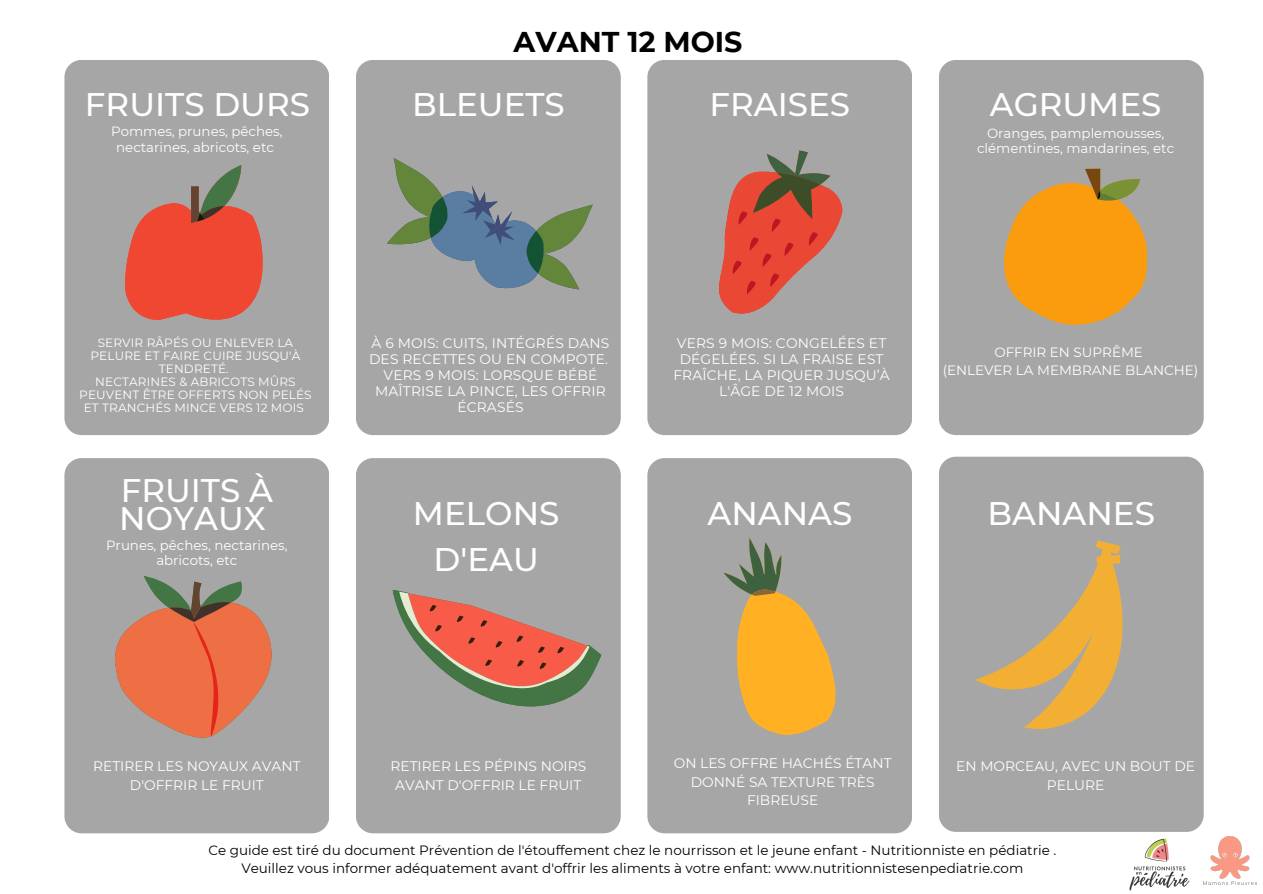
<style>
.page{position:relative;width:1263px;height:894px;background:#fff}
.page>*{position:absolute;margin:0;border:0;box-sizing:border-box;transform-origin:0 0}
.t1{font:500 32.55px/27.8px "Montserrat";color:#fff}
.t2{font:700 28.5px "Montserrat";color:#000}
.t3{font:13.8px/16px "Montserrat";letter-spacing:.01em;color:#fff;text-align:center}
.t4{font:13.5px "Montserrat";color:#000}
.t5{font:13.5px "Montserrat";color:#fff}
.t6{font:13.35px/15.6px "Montserrat";color:#fff;text-align:center}
.t7{font:12px/13px "Montserrat";letter-spacing:.01em;color:#fff;text-align:center}
</style>
<div class="page">
<div style="left:64px;top:60px;width:265px;height:375px;background:#a6a6a6;border-radius:17px"></div>
<div style="left:356px;top:60px;width:265px;height:375px;background:#a6a6a6;border-radius:17px"></div>
<div style="left:647px;top:60px;width:265px;height:375px;background:#a6a6a6;border-radius:17px"></div>
<div style="left:939px;top:60px;width:265px;height:375px;background:#a6a6a6;border-radius:17px"></div>
<div style="left:64px;top:458px;width:265px;height:375px;background:#a6a6a6;border-radius:17px"></div>
<div style="left:356px;top:458px;width:265px;height:375px;background:#a6a6a6;border-radius:17px"></div>
<div style="left:647px;top:458px;width:265px;height:375px;background:#a6a6a6;border-radius:17px"></div>
<svg style="left:125px;top:165px;width:138px;height:155px"></svg>
<svg style="left:387px;top:158px;width:206px;height:132px"></svg>
<svg style="left:115px;top:576px;width:157px;height:162px"></svg>
<svg style="left:719px;top:150px;width:124px;height:164px"></svg>
<svg style="left:1004px;top:169px;width:143px;height:156px"></svg>
<svg style="left:392px;top:589px;width:210px;height:118px"></svg>
<svg style="left:723px;top:538px;width:113px;height:197px"></svg>
<div style="left:939px;top:456px;width:265px;height:375px;background:#a6a6a6;border-radius:17px"></div>
<svg style="left:975px;top:540px;width:148px;height:190px"></svg>
<img style="left:1129px;top:838px;width:61px;height:53px">
<img style="left:1204px;top:836px;width:53px;height:48px">
<p class="t2" style="left:514px;top:24px;width:230px">AVANT 12 MOIS</p>
<p class="t1" style="left:85px;top:90px;width:226px">FRUITS DURS</p>
<p class="t1" style="left:412px;top:90px;width:154px">BLEUETS</p>
<p class="t1" style="left:709px;top:91px;width:142px">FRAISES</p>
<p class="t1" style="left:990px;top:91px;width:173px">AGRUMES</p>
<p class="t6" style="left:111px;top:124px;width:173px">Pommes, prunes, pêches, nectarines, abricots, etc</p>
<p class="t6" style="left:977px;top:125px;width:199px">Oranges, pamplemousses, clémentines, mandarines, etc</p>
<p class="t7" style="left:91px;top:336px;width:211px">SERVIR RÂPÉS OU ENLEVER LA<br>PELURE ET FAIRE CUIRE JUSQU'À<br>TENDRETÉ.</p>
<p class="t7" style="left:79px;top:375px;width:234px">NECTARINES &amp; ABRICOTS MÛRS<br>PEUVENT ÊTRE OFFERTS NON PELÉS<br>ET TRANCHÉS MINCE VERS 12 MOIS</p>
<p class="t1" style="left:119px;top:476px;width:155px">FRUITS À<br>NOYAUX</p>
<p class="t6" style="left:106px;top:538px;width:183px;line-height:14.4px">Prunes, pêches, nectarines, abricots, etc</p>
<p class="t3" style="left:369px;top:334px;width:242px;text-align:left">À 6 MOIS: CUITS, INTÉGRÉS DANS<br>DES RECETTES OU EN COMPOTE.</p>
<p class="t3" style="left:375px;top:367px;width:232px">VERS 9 MOIS: LORSQUE BÉBÉ<br>MAÎTRISE LA PINCE, LES OFFRIR<br>ÉCRASÉS</p>
<p class="t1" style="left:413px;top:490px;width:148px;line-height:45.6px;text-align:center">MELONS<br>D'EAU</p>
<p class="t3" style="left:673px;top:334px;width:218px">VERS 9 MOIS: CONGELÉES ET<br>DÉGELÉES. SI LA FRAISE EST<br>FRAÎCHE, LA PIQUER JUSQU’À<br>L'ÂGE DE 12 MOIS</p>
<p class="t1" style="left:707px;top:499px;width:146px">ANANAS</p>
<p class="t5" style="left:994px;top:343px;width:150px">OFFRIR EN SUPRÊME</p>
<p class="t5" style="left:943px;top:361px;width:257px">(ENLEVER LA MEMBRANE BLANCHE)</p>
<p class="t1" style="left:987px;top:499px;width:169px">BANANES</p>
<p class="t3" style="left:93px;top:756px;width:209px;line-height:18.5px">RETIRER LES NOYAUX AVANT<br>D'OFFRIR LE FRUIT</p>
<p class="t3" style="left:390px;top:756px;width:197px;line-height:18.5px">RETIRER LES PÉPINS NOIRS<br>AVANT D'OFFRIR LE FRUIT</p>
<p class="t3" style="left:674px;top:753px;width:219px;line-height:18.5px">ON LES OFFRE HACHÉS ÉTANT<br>DONNÉ SA TEXTURE TRÈS<br>FIBREUSE</p>
<p class="t3" style="left:956px;top:756px;width:240px;line-height:18.5px">EN MORCEAU, AVEC UN BOUT DE<br>PELURE</p>
<p class="t4" style="left:208px;top:841px;width:849px">Ce guide est tiré du document Prévention de l'étouffement chez le nourrisson et le jeune enfant - Nutritionniste en pédiatrie .</p>
<p class="t4" style="left:241px;top:859px;width:784px">Veuillez vous informer adéquatement avant d'offrir les aliments à votre enfant: www.nutritionnistesenpediatrie.com</p>
</div>
